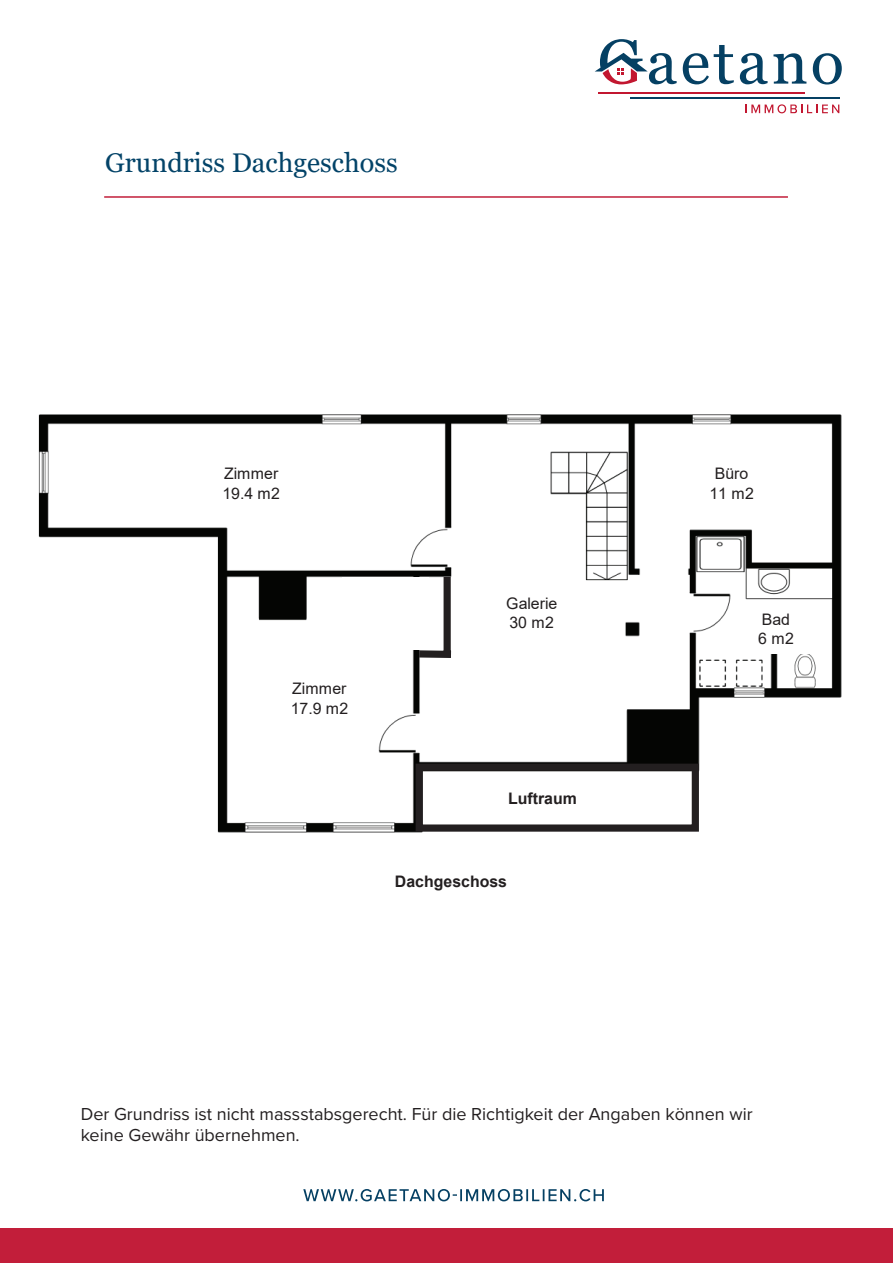
<style>
.page{position:relative;width:893px;height:1263px;background:#fff}
.page>*{position:absolute;margin:0;border:0;box-sizing:border-box;transform-origin:0 0}
.t1{font:27px "Georgia";color:#034368}
.t2{font:18px/21.6px "Proxima Nova";color:#231f20}
.t3{font:15.9px/19.2px "Arial";color:#231f20}
.t4{font:700 15.9px "Arial";color:#231f20}
</style>
<div class="page">
<svg style="left:683px;top:45px;width:51px;height:39px"></svg>
<svg style="left:740px;top:53px;width:66px;height:31px"></svg>
<svg style="left:813px;top:53px;width:29px;height:32px"></svg>
<svg style="left:746px;top:104px;width:93px;height:9px"></svg>
<hr style="left:598px;top:93px;width:207px;height:1px;background:#c21730">
<hr style="left:630px;top:98px;width:209px;height:1px;background:#054063">
<svg style="left:595px;top:39px;width:82px;height:45px"></svg>
<svg style="left:303px;top:1189px;width:301px;height:12px"></svg>
<div style="left:0;top:1229px;width:893px;height:34px;background:#c21e3a"></div>
<hr style="left:104px;top:196px;width:684px;height:2px;background:#c21e3a">
<img style="left:38px;top:414px;width:804px;height:419px">
<div style="left:199px;top:458px;width:104px;height:50px;background:#fff"></div>
<div style="left:279px;top:673px;width:81px;height:50px;background:#fff"></div>
<div style="left:674px;top:458px;width:115px;height:50px;background:#fff"></div>
<div style="left:722px;top:621px;width:93px;height:31px;background:#fff"></div>
<div style="left:731px;top:604px;width:89px;height:50px;background:#fff"></div>
<svg style="left:412px;top:570px;width:290px;height:263px"></svg>
<div style="left:342px;top:578px;width:87px;height:72px;background:#fff"></div>
<h1 class="t1" style="left:105px;top:152px;width:294px">Grundriss Dachgeschoss</h1>
<p class="t3" style="left:222px;top:464px;width:59px">Zimmer<br>19.4 m2</p>
<p class="t3" style="left:291px;top:679px;width:59px">Zimmer<br>17.9 m2</p>
<p class="t3" style="left:506px;top:593px;width:53px">Galerie<br>30 m2</p>
<p class="t4" style="left:508px;top:787px;width:70px">Luftraum</p>
<p class="t4" style="left:395px;top:870px;width:114px">Dachgeschoss</p>
<p class="t3" style="left:709px;top:464px;width:46px;text-align:center">Büro<br>11 m2</p>
<p class="t3" style="left:758px;top:610px;width:37px">Bad<br>6 m2</p>
<p class="t2" style="left:81px;top:1103px;width:673px">Der Grundriss ist nicht massstabsgerecht. Für die Richtigkeit der Angaben können wir keine Gewähr übernehmen.</p>
</div>
